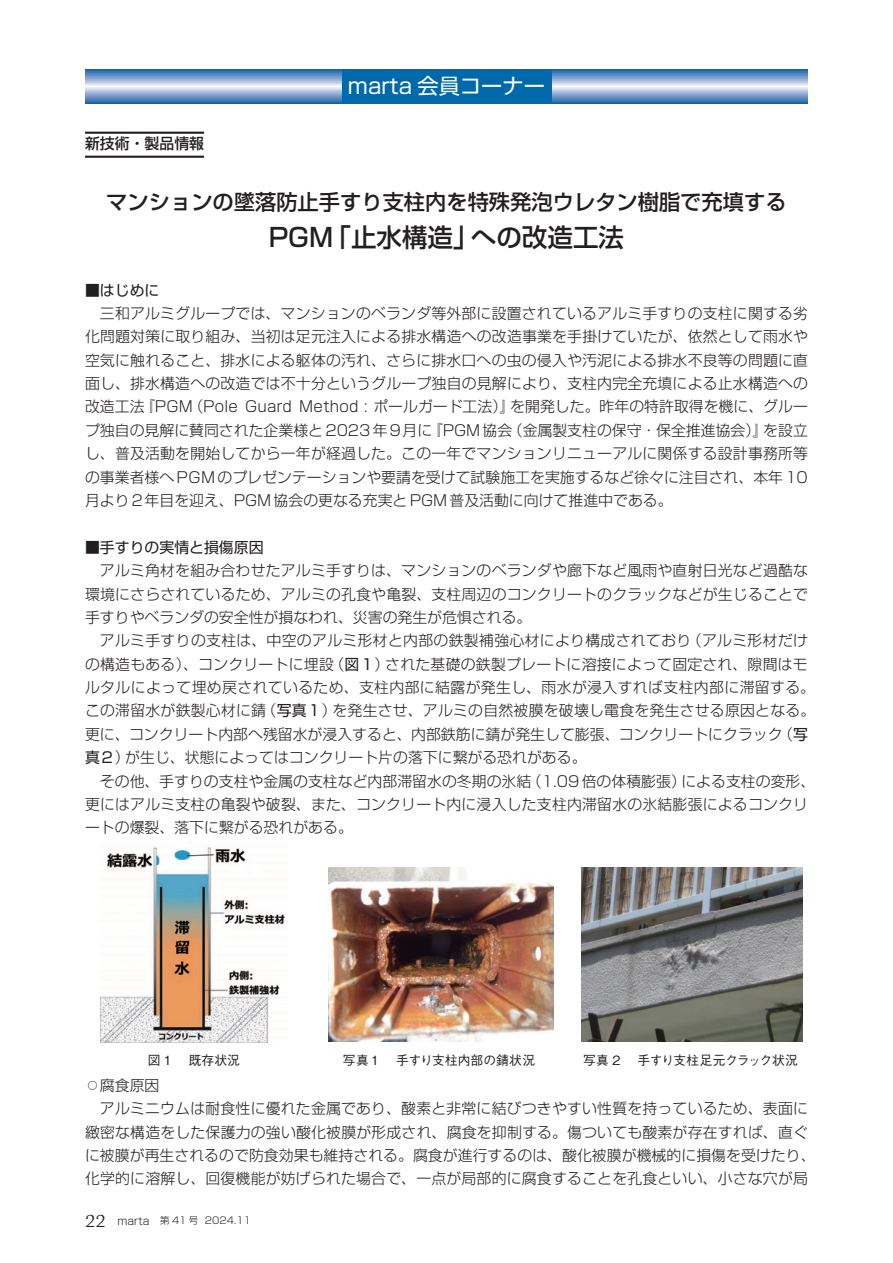
<style>
.page{position:relative;width:893px;height:1263px;background:#fff}
.page>*{position:absolute;margin:0;border:0;box-sizing:border-box;transform-origin:0 0}
.t1{font:25.5px "Shin Go Pro Medium 90 pv RKSJ H";color:#231f20}
.t2{font:21.3px "Shin Go Pro Medium 90 pv RKSJ H";color:#231f20}
.t3{font:21.3px "Shin Go Pro Regular 90 pv RKSJ H";color:#fff}
.t4{font:14.85px/23.4px "Shin Go Pro Light 90 pv RKSJ H";letter-spacing:.015em;color:#231f20;text-align:justify}
.t5{font:14.85px "Shin Go Pro Regular 90 pv RKSJ H";color:#231f20}
.t6{font:14.85px "Shin Go Pro Medium 90 pv RKSJ H";color:#231f20}
.t7{font:12.75px "Gothic BBB Pro Medium 90 pv RKSJ H";color:#231f20}
.t8{font:12.75px "Gothic BBB Pro Medium 90 pv RKSJ H";letter-spacing:-.03em;color:#231f20}
.t9{font:9.6px "Shin Go Pro Light 90 pv RKSJ H";color:#231f20}
.s1{font-family:"Shin Go Pro Regular 90 pv RKSJ H"}
.s2{font-family:"Yu Go Medium 90 pv RKSJ H"}
.s3{font-family:"Gotu";font-size:16.95px}
.s4{font-size:10.65px}
</style>
<div class="page">
<svg style="left:85px;top:69px;width:723px;height:34px"></svg>
<div style="left:342px;top:69px;width:209px;height:34px;background:#0069ab"></div>
<hr style="left:85px;top:132px;width:119px;height:2px;background:#231f20">
<hr style="left:85px;top:156px;width:119px;height:2px;background:#231f20">
<img style="left:101px;top:847px;width:184px;height:195px">
<img style="left:328px;top:867px;width:225px;height:174px">
<img style="left:582px;top:867px;width:221px;height:175px">
<p class="t6" style="left:85px;top:138px;width:121px">新技術・製品情報</p>
<h2 class="t3" style="left:348px;top:78px;width:199px">marta 会員コーナー</h2>
<h2 class="t2" style="left:106px;top:194px;width:682px">マンションの墜落防止手すり支柱内を特殊発泡ウレタン樹脂で充填する</h2>
<h1 class="t1" style="left:269px;top:228px;width:357px">PGM「止水構造」への改造工法</h1>
<p class="t5" style="left:85px;top:284px;width:76px">■はじめに</p>
<p class="t4" style="left:85px;top:304px;width:725px;text-indent:15px">三和アルミグループでは、マンションのベランダ等外部に設置されているアルミ手すりの支柱に関する劣化問題対策に取り組み、当初は足元注入による排水構造への改造事業を手掛けていたが、依然として雨水や空気に触れること、排水による躯体の汚れ、さらに排水口への虫の侵入や汚泥による排水不良等の問題に直面し、排水構造への改造では不十分というグループ独自の見解により、支柱内完全充填による止水構造への改造工法『PGM（Pole Guard Method : ポールガード工法）』を開発した。昨年の特許取得を機に、グループ独自の見解に賛同された企業様と2023年９月に『PGM協会（金属製支柱の保守・保全推進協会）』を設立し、普及活動を開始してから一年が経過した。この一年でマンションリニューアルに関係する設計事務所等の事業者様へPGMのプレゼンテーションや要請を受けて試験施工を実施するなど徐々に注目され、本年10月より２年目を迎え、PGM協会の更なる充実とPGM普及活動に向けて推進中である。</p>
<p class="t5" style="left:85px;top:542px;width:180px">■手すりの実情と損傷原因</p>
<p class="t4" style="left:85px;top:561px;width:725px;text-indent:15px">アルミ角材を組み合わせたアルミ手すりは、マンションのベランダや廊下など風雨や直射日光など過酷な環境にさらされているため、アルミの孔食や亀裂、支柱周辺のコンクリートのクラックなどが生じることで手すりやベランダの安全性が損なわれ、災害の発生が危惧される。</p>
<p class="t4" style="left:85px;top:631px;width:732px;text-align:left;text-indent:15px">アルミ手すりの支柱は、中空のアルミ形材と内部の鉄製補強心材により構成されており（アルミ形材だけの構造もある）、コンクリートに埋設（<span class="s1">図１</span>）された基礎の鉄製プレートに溶接によって固定され、隙間はモルタルによって埋め戻されているため、支柱内部に結露が発生し、雨水が浸入すれば支柱内部に滞留する。この滞留水が鉄製心材に錆（<span class="s1">写真１</span>）を発生させ、アルミの自然被膜を破壊し電食を発生させる原因となる。更に、コンクリート内部へ残留水が浸入すると、内部鉄筋に錆が発生して膨張、コンクリートにクラック（<span class="s1">写真２</span>）が生じ、状態によってはコンクリート片の落下に繋がる恐れがある。</p>
<p class="t4" style="left:85px;top:771px;width:732px;text-align:left;text-indent:15px">その他、手すりの支柱や金属の支柱など内部滞留水の冬期の氷結（1.09倍の体積膨張）による支柱の変形、更にはアルミ支柱の亀裂や破裂、また、コンクリート内に浸入した支柱内滞留水の氷結膨張によるコンクリートの爆裂、落下に繋がる恐れがある。</p>
<p class="t7" style="left:148px;top:1055px;width:94px">図 1　 既存状況</p>
<p class="t7" style="left:343px;top:1055px;width:194px">写真 1　 手すり支柱内部の錆状況</p>
<p class="t8" style="left:583px;top:1055px;width:216px">写真 2　 手すり支柱足元クラック状況</p>
<p class="t4" style="left:85px;top:1075px;width:76px"><span class="s2">○</span>腐食原因</p>
<p class="t4" style="left:100px;top:1099px;width:709px">アルミニウムは耐食性に優れた金属であり、酸素と非常に結びつきやすい性質を持っているため、表面に</p>
<p class="t4" style="left:85px;top:1122px;width:724px">緻密な構造をした保護力の強い酸化被膜が形成され、腐食を抑制する。傷ついても酸素が存在すれば、直ぐ</p>
<p class="t4" style="left:85px;top:1146px;width:732px">に被膜が再生されるので防食効果も維持される。腐食が進行するのは、酸化被膜が機械的に損傷を受けたり、</p>
<p class="t4" style="left:85px;top:1169px;width:724px">化学的に溶解し、回復機能が妨げられた場合で、一点が局部的に腐食することを孔食といい、小さな穴が局</p>
<p class="t9" style="left:85px;top:1217px;width:167px"><span class="s3">22</span> <span class="s4">marta　</span>第 41 号 2024.11</p>
</div>
